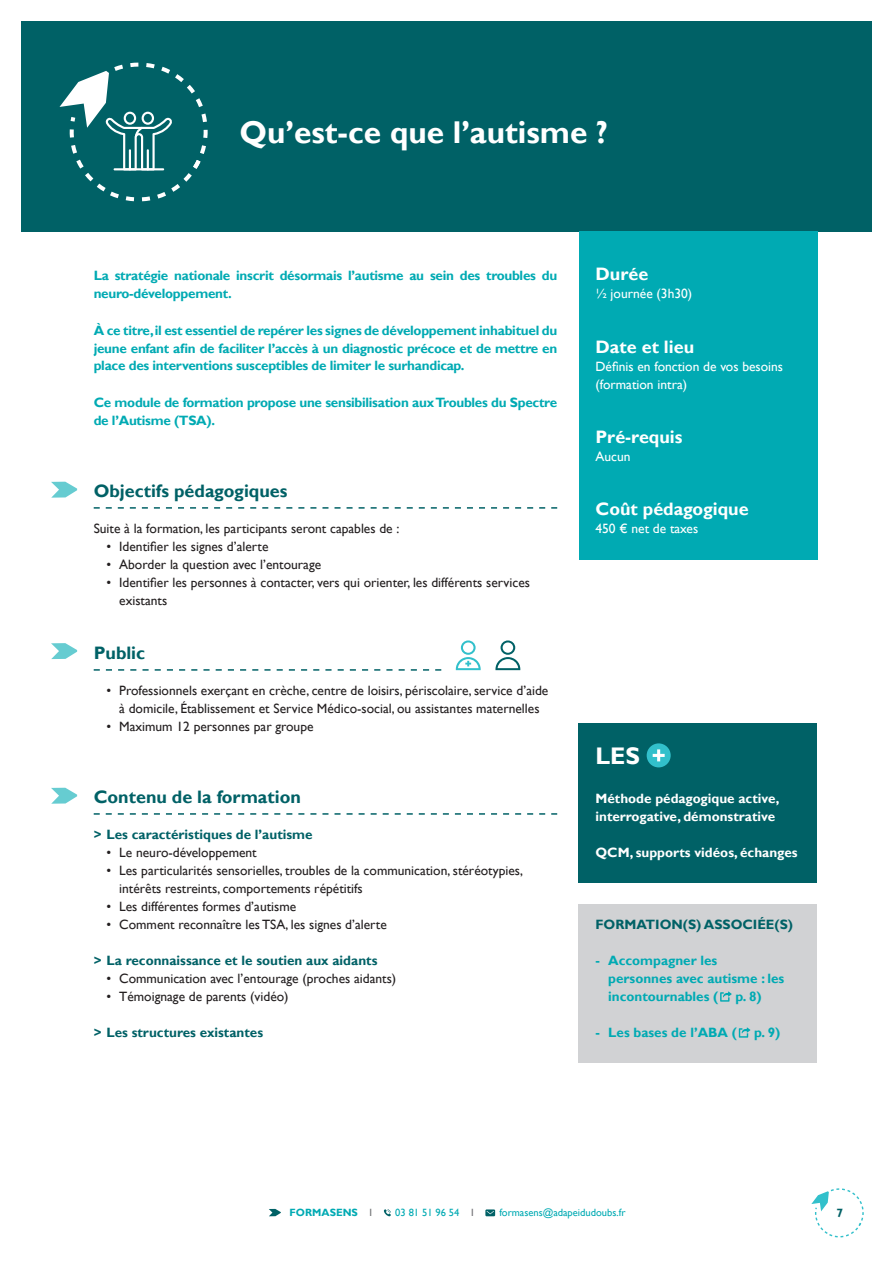
<style>
.page{position:relative;width:893px;height:1263px;background:#fff}
.page>*{position:absolute;margin:0;border:0;box-sizing:border-box;transform-origin:0 0}
.t1{font:700 31.5px "Gill Sans";color:#fff}
.t2{font:700 24px "Gill Sans";color:#fff}
.t3{font:700 18px "Gill Sans";color:#006166}
.t4{font:700 18px "Gill Sans";color:#fff}
.t5{font:13.5px/18px "Gill Sans";color:#231f20}
.t6{font:700 13.5px/18px "Gill Sans";letter-spacing:-.02em;color:#00aab3}
.t7{font:700 13.5px "Gill Sans";color:#006166}
.t8{font:700 13.5px/18px "Gill Sans";color:#fff}
.t9{font:13.5px/18px "Gill Sans";color:#fff}
.t10{font:700 13.5px/18px "Gill Sans";color:#00aab3}
.t11{font:700 12px "Gill Sans";color:#006166}
.t12{font:10.5px "Gill Sans";color:#00aab3}
.t13{font:700 10.5px "Gill Sans";color:#00aab3}
.s1{font-weight:400;color:#6c6d70}
.s2{color:#6c6d70}
</style>
<div class="page">
<div style="left:21px;top:21px;width:851px;height:211px;background:#006166"></div>
<svg style="left:811px;top:1188px;width:53px;height:49px"></svg>
<svg style="left:269px;top:1209px;width:12px;height:7px"></svg>
<svg style="left:384px;top:1209px;width:7px;height:7px"></svg>
<svg style="left:485px;top:1209px;width:10px;height:7px"></svg>
<div style="left:579px;top:232px;width:238px;height:328px;background:#00aab3"></div>
<svg style="left:94px;top:669px;width:347px;height:2px"></svg>
<svg style="left:51px;top:643px;width:26px;height:16px"></svg>
<svg style="left:456px;top:640px;width:25px;height:30px"></svg>
<svg style="left:495px;top:640px;width:25px;height:30px"></svg>
<svg style="left:60px;top:63px;width:148px;height:138px"></svg>
<hr style="left:114px;top:168px;width:50px;height:2px;background:#fff">
<div style="left:578px;top:723px;width:239px;height:159px;background:#006166"></div>
<svg style="left:94px;top:507px;width:463px;height:2px"></svg>
<svg style="left:94px;top:813px;width:463px;height:2px"></svg>
<div style="left:578px;top:904px;width:239px;height:158px;background:#d1d2d4"></div>
<div style="left:647px;top:743px;width:24px;height:24px;background:#32c0cb;border-radius:50%"></div>
<svg style="left:653px;top:749px;width:12px;height:12px"></svg>
<svg style="left:720px;top:991px;width:12px;height:11px"></svg>
<svg style="left:739px;top:1027px;width:11px;height:11px"></svg>
<svg style="left:51px;top:482px;width:26px;height:16px"></svg>
<svg style="left:51px;top:788px;width:26px;height:16px"></svg>
<h1 class="t1" style="left:240px;top:113px;width:370px">Qu’est-ce que l’autisme ?</h1>
<p class="t6" style="left:94px;top:267px;width:465px">La stratégie nationale inscrit désormais l’autisme au sein des troubles du neuro-développement.</p>
<p class="t6" style="left:94px;top:321px;width:465px;text-align:justify">À ce titre, il est essentiel de repérer les signes de développement inhabituel du jeune enfant afin de faciliter l’accès à un diagnostic précoce et de mettre en place des interventions susceptibles de limiter le surhandicap.</p>
<p class="t6" style="left:94px;top:393px;width:465px">Ce module de formation propose une sensibilisation aux Troubles du Spectre de l’Autisme (TSA).</p>
<h3 class="t3" style="left:94px;top:480px;width:195px">Objectifs pédagogiques</h3>
<p class="t5" style="left:94px;top:519px;width:307px">Suite à la formation, les participants seront capables de :</p>
<p class="t5" style="left:106px;top:537px;width:164px">• Identifier les signes d’alerte</p>
<p class="t5" style="left:106px;top:555px;width:216px">• Aborder la question avec l’entourage</p>
<p class="t5" style="left:119px;top:573px;width:412px;text-indent:-13px">• Identifier les personnes à contacter, vers qui orienter, les différents services existants</p>
<h3 class="t3" style="left:94px;top:642px;width:53px">Public</h3>
<p class="t5" style="left:106px;top:681px;width:443px;text-align:center">• Professionnels exerçant en crèche, centre de loisirs, périscolaire, service d’aide à domicile, Établissement et Service Médico-social, ou assistantes maternelles</p>
<p class="t5" style="left:106px;top:717px;width:209px">• Maximum 12 personnes par groupe</p>
<h3 class="t3" style="left:94px;top:786px;width:209px">Contenu de la formation</h3>
<p class="t7" style="left:94px;top:826px;width:220px">&gt; Les caractéristiques de l’autisme</p>
<p class="t5" style="left:106px;top:843px;width:152px">• Le neuro-développement</p>
<p class="t5" style="left:119px;top:861px;width:405px;text-indent:-13px">• Les particularités sensorielles, troubles de la communication, stéréotypies, intérêts restreints, comportements répétitifs</p>
<p class="t5" style="left:106px;top:897px;width:191px">• Les différentes formes d’autisme</p>
<p class="t5" style="left:106px;top:915px;width:282px">• Comment reconnaître les TSA, les signes d’alerte</p>
<p class="t7" style="left:94px;top:952px;width:285px">&gt; La reconnaissance et le soutien aux aidants</p>
<p class="t5" style="left:106px;top:969px;width:291px">• Communication avec l’entourage (proches aidants)</p>
<p class="t5" style="left:106px;top:987px;width:184px">• Témoignage de parents (vidéo)</p>
<p class="t7" style="left:94px;top:1024px;width:171px">&gt; Les structures existantes</p>
<h3 class="t4" style="left:595px;top:264px;width:54px">Durée</h3>
<p class="t9" style="left:595px;top:285px;width:98px">½ journée (3h30)</p>
<h3 class="t4" style="left:595px;top:336px;width:100px">Date et lieu</h3>
<p class="t9" style="left:595px;top:357px;width:189px">Définis en fonction de vos besoins (formation intra)</p>
<h3 class="t4" style="left:595px;top:426px;width:88px">Pré-requis</h3>
<p class="t9" style="left:595px;top:447px;width:37px">Aucun</p>
<h3 class="t4" style="left:595px;top:498px;width:155px">Coût pédagogique</h3>
<p class="t9" style="left:595px;top:519px;width:104px">450 € net de taxes</p>
<h2 class="t2" style="left:595px;top:742px;width:46px">LES</h2>
<p class="t8" style="left:595px;top:789px;width:185px">Méthode pédagogique active, interrogative, démonstrative</p>
<p class="t8" style="left:595px;top:843px;width:204px">QCM, supports vidéos, échanges</p>
<p class="t7" style="left:595px;top:916px;width:199px">FORMATION(S) ASSOCIÉE(S)</p>
<p class="t10" style="left:608px;top:951px;width:178px;text-indent:-13px">- Accompagner les personnes avec autisme : les incontournables (</p>
<p class="t6" style="left:735px;top:987px;width:28px">p. 8)</p>
<p class="t10" style="left:595px;top:1023px;width:143px">- Les bases de l’ABA (</p>
<p class="t6" style="left:754px;top:1023px;width:28px">p. 9)</p>
<p class="t13" style="left:290px;top:1206px;width:84px">FORMASENS <span class="s1">I</span></p>
<p class="t12" style="left:395px;top:1207px;width:80px">03 81 51 96 54 <span class="s2">I</span></p>
<p class="t12" style="left:499px;top:1207px;width:128px">formasens@adapeidudoubs.fr</p>
<p class="t11" style="left:836px;top:1205px;width:8px">7</p>
</div>
